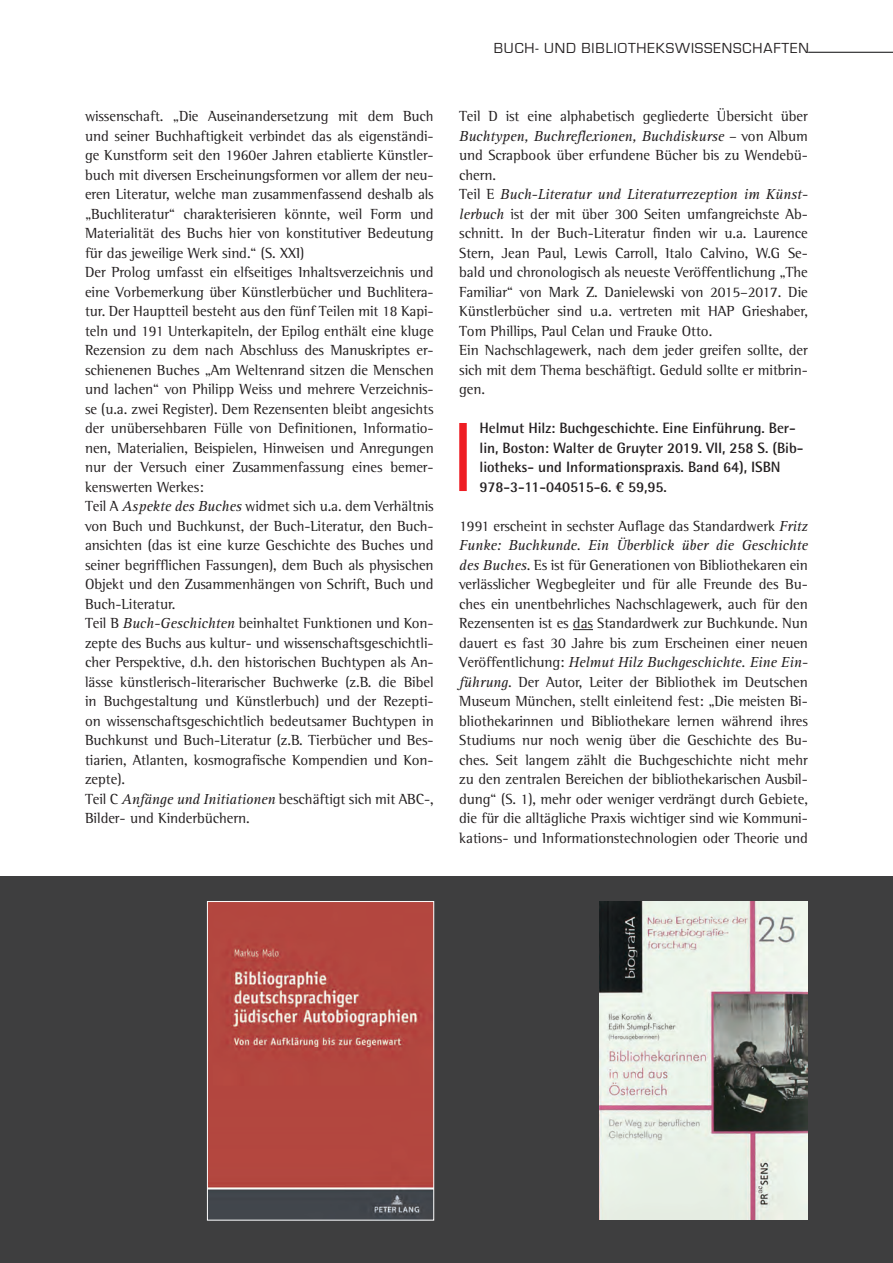
<style>
.page{position:relative;width:893px;height:1263px;background:#fff}
.page>*{position:absolute;margin:0;border:0;box-sizing:border-box;transform-origin:0 0}
.t1{font:15px/19.5px "Rotis Semi Serif Std";letter-spacing:-.005em;color:#231f20;text-align:justify}
.Buchtitel{font:700 15px/19.5px "Rotis Semi Sans Std";letter-spacing:-.005em;color:#231f20}
.t2{font:15px "Eurostile";letter-spacing:.06em;color:#231f20}
.s1{font-family:"Rotis Serif Std";font-style:italic}
</style>
<div class="page">
<hr style="left:808px;top:52px;width:85px;height:1px;background:#3e3e3f">
<div style="left:0;top:876px;width:893px;height:387px;background:#3e3e3f"></div>
<svg style="left:573px;top:629px;width:20px;height:1px"></svg>
<div style="left:459px;top:423px;width:8px;height:68px;background:#ee1d23"></div>
<img style="left:600px;top:901px;width:208px;height:319px">
<img style="left:209px;top:903px;width:223px;height:315px">
<div style="left:207px;top:901px;width:227px;height:319px;border:1px solid #fff"></div>
<p class="t1" style="left:85px;top:106px;width:350px">wissenschaft. „Die Auseinandersetzung mit dem Buch und seiner Buchhaftigkeit verbindet das als eigenständi&shy;ge Kunstform seit den 1960er Jahren etablierte Künstler&shy;buch mit diversen Erscheinungsformen vor allem der neu&shy;eren Literatur, welche man zusammenfassend deshalb als „Buchliteratur“ charakterisieren könnte, weil Form und Materialität des Buchs hier von konstitutiver Bedeutung für das jeweilige Werk sind.“ (S. XXI)</p>
<p class="t1" style="left:85px;top:262px;width:350px">Der Prolog umfasst ein elfseitiges Inhaltsverzeichnis und eine Vorbemerkung über Künstlerbücher und Buchlitera&shy;tur. Der Hauptteil besteht aus den fünf Teilen mit 18 Kapi&shy;teln und 191 Unterkapiteln, der Epilog enthält eine kluge Rezension zu dem nach Abschluss des Manuskriptes er&shy;schienenen Buches „Am Weltenrand sitzen die Menschen und lachen“ von Philipp Weiss und mehrere Verzeichnis&shy;se (u.a. zwei Register). Dem Rezensenten bleibt angesichts der unübersehbaren Fülle von Definitionen, Informatio&shy;nen, Materialien, Beispielen, Hinweisen und Anregungen nur der Versuch einer Zusammenfassung eines bemer&shy;kenswerten Werkes:</p>
<p class="t1" style="left:85px;top:496px;width:350px">Teil A <span class="s1">Aspekte des Buches</span> widmet sich u.a. dem Verhältnis von Buch und Buchkunst, der Buch-Literatur, den Buch&shy;ansichten (das ist eine kurze Geschichte des Buches und seiner begrifflichen Fassungen), dem Buch als physischen Objekt und den Zusammenhängen von Schrift, Buch und Buch-Literatur.</p>
<p class="t1" style="left:85px;top:613px;width:350px">Teil B <span class="s1">Buch-Geschichten</span> beinhaltet Funktionen und Kon&shy;zepte des Buchs aus kultur- und wissenschaftsgeschichtli&shy;cher Perspektive, d.h. den historischen Buchtypen als An&shy;lässe künstlerisch-literarischer Buchwerke (z.B. die Bibel in Buchgestaltung und Künstlerbuch) und der Rezepti&shy;on wissenschaftsgeschichtlich bedeutsamer Buchtypen in Buchkunst und Buch-Literatur (z.B. Tierbücher und Bes&shy;tiarien, Atlanten, kosmografische Kompendien und Kon&shy;zepte).</p>
<p class="t1" style="left:85px;top:789px;width:350px">Teil C <span class="s1">Anfänge und Initiationen</span> beschäftigt sich mit ABC-,<br>Bilder- und Kinderbüchern.</p>
<p class="t2" style="left:494px;top:40px;width:317px">BUCH- UND BIBLIOTHEKSWISSENSCHAFTEN</p>
<p class="t1" style="left:459px;top:106px;width:350px">Teil D ist eine alphabetisch gegliederte Übersicht über <span class="s1">Buchtypen, Buchreflexionen, Buchdiskurse</span> – von Album und Scrapbook über erfundene Bücher bis zu Wendebü&shy;chern.</p>
<p class="t1" style="left:459px;top:184px;width:350px">Teil E <span class="s1">Buch-Literatur und Literaturrezeption im Künst&shy;lerbuch</span> ist der mit über 300 Seiten umfangreichste Ab&shy;schnitt. In der Buch-Literatur finden wir u.a. Laurence Stern, Jean Paul, Lewis Carroll, Italo Calvino, W.G Se&shy;bald und chronologisch als neueste Veröffentlichung „The Familiar“ von Mark Z. Danielewski von 2015–2017. Die Künstlerbücher sind u.a. vertreten mit HAP Grieshaber, Tom Phillips, Paul Celan und Frauke Otto.</p>
<p class="t1" style="left:459px;top:340px;width:350px">Ein Nachschlagewerk, nach dem jeder greifen sollte, der sich mit dem Thema beschäftigt. Geduld sollte er mitbrin&shy;gen.</p>
<p class="Buchtitel" style="left:479px;top:418px;width:326px">Helmut Hilz: Buchgeschichte. Eine Einführung. Ber&shy;lin, Boston: Walter de Gruyter 2019. VII, 258 S. (Bib&shy;liotheks- und Informationspraxis. Band 64), ISBN 978-3-11-040515-6. € 59,95.</p>
<p class="t1" style="left:459px;top:516px;width:350px">1991 erscheint in sechster Auflage das Standardwerk <span class="s1">Fritz Funke: Buchkunde. Ein Überblick über die Geschichte des Buches</span>. Es ist für Generationen von Bibliothekaren ein verlässlicher Wegbegleiter und für alle Freunde des Bu&shy;ches ein unentbehrliches Nachschlagewerk, auch für den Rezensenten ist es das Standardwerk zur Buchkunde. Nun dauert es fast 30 Jahre bis zum Erscheinen einer neuen Veröffentlichung: <span class="s1">Helmut Hilz Buchgeschichte. Eine Ein&shy;führung</span>. Der Autor, Leiter der Bibliothek im Deutschen Museum München, stellt einleitend fest: „Die meisten Bi&shy;bliothekarinnen und Bibliothekare lernen während ihres Studiums nur noch wenig über die Geschichte des Bu&shy;ches. Seit langem zählt die Buchgeschichte nicht mehr zu den zentralen Bereichen der bibliothekarischen Ausbil&shy;dung“ (S. 1), mehr oder weniger verdrängt durch Gebiete, die für die alltägliche Praxis wichtiger sind wie Kommuni&shy;kations- und Informationstechnologien oder Theorie und</p>
</div>
